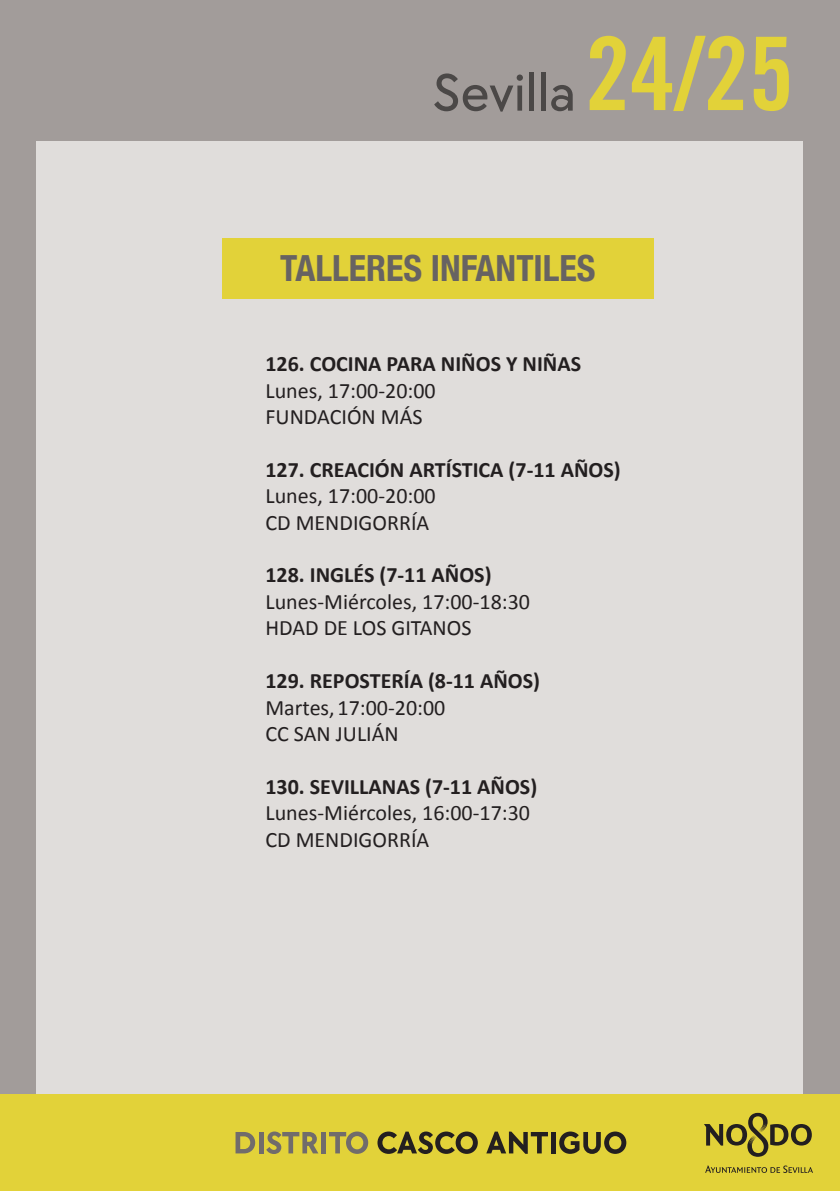
<style>
.page{position:relative;width:840px;height:1191px;background:#fff}
.page>*{position:absolute;margin:0;border:0;box-sizing:border-box;transform-origin:0 0}
.t1{font:700 condensed 36px "Helvetica Neue";color:#676362}
.t2{font:22px/26.4px "Calibri";color:#231f20}
.t3{font:700 22px "Calibri";color:#231f20}
</style>
<div class="page">
<div style="left:0;top:0;width:839px;height:1191px;background:#a29c9a"></div>
<div style="left:37px;top:142px;width:765px;height:994px;background:#e0dddb"></div>
<svg style="left:434px;top:73px;width:88px;height:39px"></svg>
<hr style="left:529px;top:72px;width:4px;height:39px;background:#4b4847">
<div style="left:540px;top:72px;width:5px;height:39px;background:#4b4847"></div>
<svg style="left:551px;top:85px;width:21px;height:26px"></svg>
<svg style="left:589px;top:36px;width:36px;height:74px"></svg>
<svg style="left:631px;top:36px;width:112px;height:75px"></svg>
<svg style="left:753px;top:37px;width:35px;height:74px"></svg>
<hr style="left:0;top:1094px;width:2px;height:97px;background:#e2d239">
<div style="left:1px;top:1094px;width:838px;height:97px;background:#e2d239"></div>
<svg style="left:704px;top:1112px;width:107px;height:44px"></svg>
<svg style="left:705px;top:1165px;width:107px;height:8px"></svg>
<svg style="left:235px;top:1132px;width:20px;height:21px"></svg>
<div style="left:258px;top:1132px;width:5px;height:21px;background:#716c6b"></div>
<svg style="left:266px;top:1131px;width:52px;height:23px"></svg>
<div style="left:321px;top:1132px;width:5px;height:21px;background:#716c6b"></div>
<svg style="left:329px;top:1131px;width:39px;height:22px"></svg>
<svg style="left:377px;top:1131px;width:100px;height:23px"></svg>
<svg style="left:486px;top:1131px;width:61px;height:22px"></svg>
<div style="left:550px;top:1132px;width:5px;height:21px;background:#231f20"></div>
<svg style="left:559px;top:1131px;width:67px;height:22px"></svg>
<div style="left:222px;top:238px;width:431px;height:60px;background:#e2d239"></div>
<h1 class="t1" style="left:280px;top:239px;width:317px">TALLERES INFANTILES</h1>
<p class="t3" style="left:265px;top:348px;width:317px">126. COCINA PARA NIÑOS Y NIÑAS</p>
<p class="t2" style="left:265px;top:376px;width:172px">Lunes, 17:00-20:00<br>FUNDACIÓN MÁS</p>
<p class="t3" style="left:265px;top:454px;width:356px">127. CREACIÓN ARTÍSTICA (7-11 AÑOS)</p>
<p class="t2" style="left:265px;top:482px;width:172px">Lunes, 17:00-20:00<br>CD MENDIGORRÍA</p>
<p class="t3" style="left:265px;top:559px;width:227px">128. INGLÉS (7-11 AÑOS)</p>
<p class="t2" style="left:265px;top:587px;width:266px">Lunes-Miércoles, 17:00-18:30<br>HDAD DE LOS GITANOS</p>
<p class="t3" style="left:265px;top:665px;width:276px">129. REPOSTERÍA (8-11 AÑOS)</p>
<p class="t2" style="left:265px;top:693px;width:181px">Martes, 17:00-20:00<br>CC SAN JULIÁN</p>
<p class="t3" style="left:265px;top:771px;width:273px">130. SEVILLANAS (7-11 AÑOS)</p>
<p class="t2" style="left:265px;top:798px;width:266px">Lunes-Miércoles, 16:00-17:30<br>CD MENDIGORRÍA</p>
</div>
